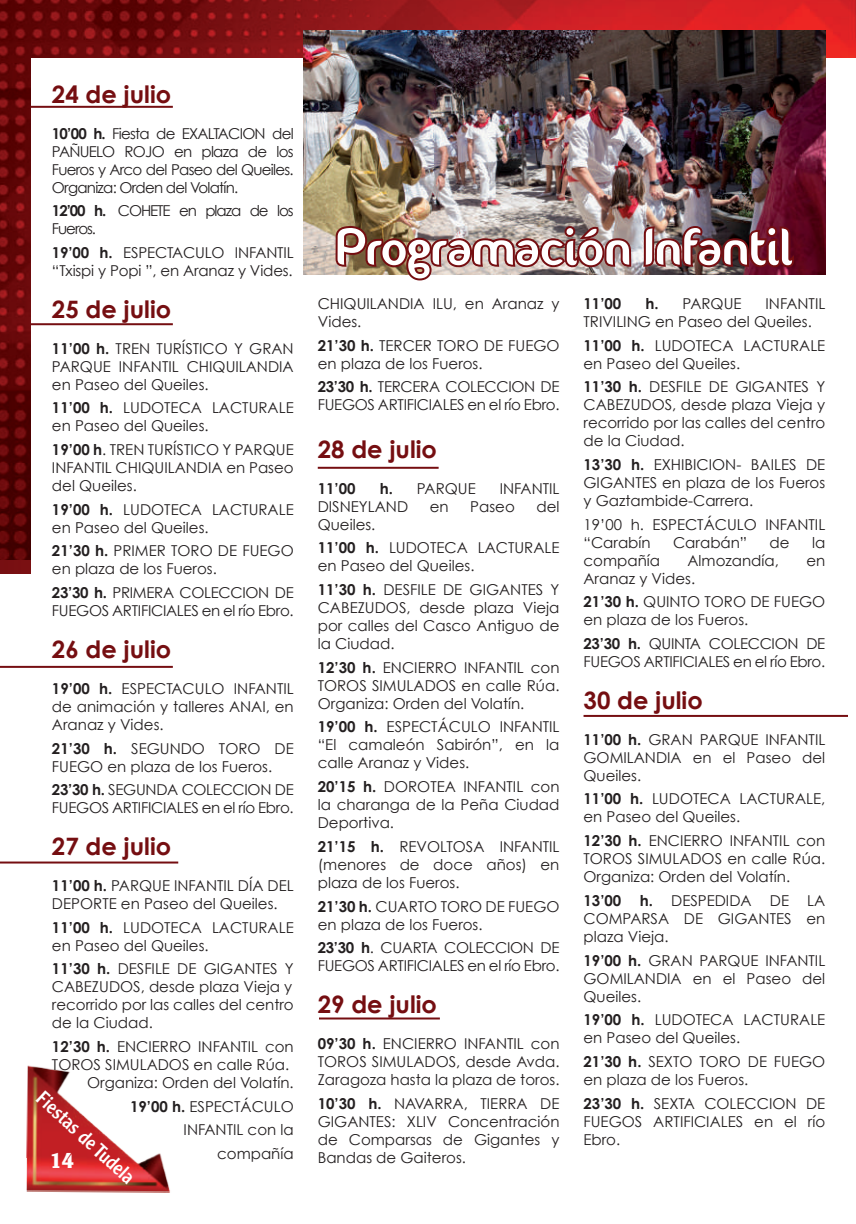
<style>
.page{position:relative;width:856px;height:1224px;background:#fff}
.page>*{position:absolute;margin:0;border:0;box-sizing:border-box;transform-origin:0 0}
.t1{font:52px "Fontastique Fontastique";color:#fff}
.t2{font:700 24px "Century Gothic";color:#750e11}
.t3{font:700 22px "Clearface Gothic LH";color:#fff}
.t4{font:20px "Clearface Gothic LH";color:#fff}
.t5{font:15px/18px "Century Gothic";color:#231f20;text-align:justify}
.t6{font:15px/18px "Century Gothic";letter-spacing:-.02em;color:#231f20}
.t7{font:15px/18px "Century Gothic";letter-spacing:-.07em;color:#231f20}
.t8{font:700 15px "Century Gothic";color:#231f20}
.s1{font-weight:700}
.s2{color:#fff}
.s3{font-family:"Avenir";font-weight:800;font-size:18px;color:#fff}
</style>
<div class="page">
<img style="left:0;top:0;width:855px;height:561px">
<div style="left:0;top:561px;width:854px;height:12px;background:#790f12"></div>
<img style="left:26px;top:1065px;width:144px;height:128px">
<div style="left:31px;top:58px;width:822px;height:541px;background:#fff"></div>
<img style="left:303px;top:31px;width:521px;height:243px">
<img style="left:332px;top:35px;width:301px;height:246px">
<img style="left:640px;top:223px;width:156px;height:47px">
<hr style="left:31px;top:106px;width:142px;height:2px;background:#750e11">
<hr style="left:31px;top:323px;width:142px;height:2px;background:#750e11">
<hr style="left:0;top:666px;width:173px;height:2px;background:#750e11">
<hr style="left:0;top:861px;width:178px;height:2px;background:#750e11">
<hr style="left:583px;top:715px;width:264px;height:2px;background:#750e11">
<hr style="left:317px;top:467px;width:121px;height:2px;background:#750e11">
<hr style="left:319px;top:1017px;width:120px;height:2px;background:#750e11">
<hr style="left:853px;top:58px;width:2px;height:541px;background:#fff">
<svg style="left:0;top:0;width:4px;height:4px"></svg>
<svg style="left:851px;top:0;width:5px;height:4px"></svg>
<h2 class="t2" style="left:52px;top:79px;width:121px">24 de julio</h2>
<p class="t5" style="left:52px;top:124px;width:243px"><span class="s1">10’00 h.</span> Fiesta de EXALTACION del PAÑUELO ROJO en plaza de los Fueros y Arco del Paseo del Queiles.<br>Organiza: Orden del Volatín.</p>
<p class="t7" style="left:52px;top:202px;width:243px"><span class="s1">12’00 h.</span><span class="s2">.</span> COHETE en plaza de los<br>Fueros.</p>
<p class="t5" style="left:52px;top:243px;width:243px"><span class="s1">19’00 h.</span> ESPECTACULO INFANTIL “Txispi y Popi ”, en Aranaz y Vides.</p>
<h2 class="t2" style="left:52px;top:294px;width:121px">25 de julio</h2>
<p class="t5" style="left:52px;top:339px;width:243px"><span class="s1">11’00 h.</span> TREN TURÍSTICO Y GRAN PARQUE INFANTIL CHIQUILANDIA en Paseo del Queiles.</p>
<p class="t5" style="left:52px;top:399px;width:243px"><span class="s1">11’00 h.</span> LUDOTECA LACTURALE en Paseo del Queiles.</p>
<p class="t5" style="left:52px;top:440px;width:243px"><span class="s1">19’00 h</span>. TREN TURÍSTICO Y PARQUE INFANTIL CHIQUILANDIA en Paseo del Queiles.</p>
<p class="t5" style="left:52px;top:500px;width:243px"><span class="s1">19’00 h.</span> LUDOTECA LACTURALE en Paseo del Queiles.</p>
<p class="t5" style="left:52px;top:542px;width:243px"><span class="s1">21’30 h.</span> PRIMER TORO DE FUEGO en plaza de los Fueros.</p>
<p class="t6" style="left:52px;top:583px;width:243px"><span class="s1">23’30 h.</span> PRIMERA COLECCION DE<br>FUEGOS ARTIFICIALES en el río Ebro.</p>
<h2 class="t2" style="left:52px;top:634px;width:200px">26 de julio <span class="s3">6 martes</span></h2>
<p class="t5" style="left:52px;top:679px;width:243px"><span class="s1">19’00 h.</span> ESPECTACULO INFANTIL de animación y talleres ANAI, en Aranaz y Vides.</p>
<p class="t5" style="left:52px;top:739px;width:243px"><span class="s1">21’30 h.</span> SEGUNDO TORO DE<br>FUEGO en plaza de los Fueros.</p>
<p class="t6" style="left:52px;top:780px;width:243px"><span class="s1">23’30 h.</span> SEGUNDA COLECCION DE<br>FUEGOS ARTIFICIALES en el río Ebro.</p>
<h2 class="t2" style="left:52px;top:831px;width:121px">27 de julio</h2>
<p class="t5" style="left:52px;top:876px;width:243px"><span class="s1">11’00 h.</span> PARQUE INFANTIL DÍA DEL<br>DEPORTE en Paseo del Queiles.</p>
<p class="t5" style="left:52px;top:918px;width:243px"><span class="s1">11’00 h.</span> LUDOTECA LACTURALE en Paseo del Queiles.</p>
<p class="t5" style="left:52px;top:959px;width:243px"><span class="s1">11’30 h.</span> DESFILE DE GIGANTES Y CABEZUDOS, desde plaza Vieja y recorrido por las calles del centro de la Ciudad.</p>
<p class="t5" style="left:52px;top:1037px;width:243px;text-align:right"><span class="s1">12’30 h.</span> ENCIERRO INFANTIL con<br>TOROS SIMULADOS en calle Rúa.<br>Organiza: Orden del Volatín.</p>
<p class="t5" style="left:130px;top:1094px;width:165px;line-height:23.6px;text-align:right"><span class="s1">19’00 h.</span> ESPECTÁCULO<br>INFANTIL con la compañía</p>
<h3 class="t4" style="left:48px;top:1086px;width:127px;rotate:42deg">Fiestas de Tudela</h3>
<h3 class="t3" style="left:50px;top:1147px;width:26px">14</h3>
<h1 class="t1" style="left:335px;top:216px;width:459px">Programación Infantil</h1>
<p class="t5" style="left:317px;top:294px;width:243px">CHIQUILANDIA ILU, en Aranaz y<br>Vides.</p>
<p class="t5" style="left:317px;top:336px;width:243px"><span class="s1">21’30 h.</span> TERCER TORO DE FUEGO en plaza de los Fueros.</p>
<p class="t6" style="left:317px;top:378px;width:243px"><span class="s1">23’30 h.</span> TERCERA COLECCION DE<br>FUEGOS ARTIFICIALES en el río Ebro.</p>
<h2 class="t2" style="left:317px;top:434px;width:121px">28 de julio</h2>
<p class="t8" style="left:317px;top:479px;width:39px">11’00</p>
<p class="t5" style="left:379px;top:479px;width:97px"><span class="s1">h.</span> PARQUE</p>
<p class="t5" style="left:499px;top:479px;width:61px">INFANTIL</p>
<p class="t5" style="left:317px;top:497px;width:92px">DISNEYLAND</p>
<p class="t5" style="left:429px;top:497px;width:20px">en</p>
<p class="t5" style="left:470px;top:497px;width:46px">Paseo</p>
<p class="t5" style="left:536px;top:497px;width:25px">del</p>
<p class="t5" style="left:317px;top:512px;width:243px;line-height:23.6px">Queiles.<br><span class="s1">11’00 h.</span> LUDOTECA LACTURALE</p>
<p class="t5" style="left:317px;top:554px;width:243px;line-height:23.6px">en Paseo del Queiles.<br><span class="s1">11’30 h.</span> DESFILE DE GIGANTES Y</p>
<p class="t5" style="left:317px;top:598px;width:243px">CABEZUDOS, desde plaza Vieja por calles del Casco Antiguo de la Ciudad.</p>
<p class="t5" style="left:317px;top:658px;width:243px"><span class="s1">12’30 h.</span> ENCIERRO INFANTIL con TOROS SIMULADOS en calle Rúa.<br>Organiza: Orden del Volatín.</p>
<p class="t5" style="left:317px;top:718px;width:243px"><span class="s1">19’00 h.</span> ESPECTÁCULO INFANTIL “El camaleón Sabirón”, en la calle Aranaz y Vides.</p>
<p class="t5" style="left:317px;top:777px;width:243px"><span class="s1">20’15 h.</span> DOROTEA INFANTIL con la charanga de la Peña Ciudad Deportiva.</p>
<p class="t5" style="left:317px;top:837px;width:243px"><span class="s1">21’15 h.</span> REVOLTOSA INFANTIL (menores de doce años) en plaza de los Fueros.</p>
<p class="t5" style="left:317px;top:897px;width:243px"><span class="s1">21’30 h.</span> CUARTO TORO DE FUEGO en plaza de los Fueros.</p>
<p class="t6" style="left:317px;top:938px;width:243px"><span class="s1">23’30 h</span>. CUARTA COLECCION DE<br>FUEGOS ARTIFICIALES en el río Ebro.</p>
<h2 class="t2" style="left:317px;top:989px;width:121px">29 de julio</h2>
<p class="t5" style="left:317px;top:1034px;width:243px"><span class="s1">09’30 h.</span> ENCIERRO INFANTIL con TOROS SIMULADOS, desde Avda.<br>Zaragoza hasta la plaza de toros.</p>
<p class="t5" style="left:317px;top:1094px;width:243px"><span class="s1">10’30 h.</span> NAVARRA, TIERRA DE GIGANTES: XLIV Concentración de Comparsas de Gigantes y Bandas de Gaiteros.</p>
<p class="t8" style="left:583px;top:294px;width:39px">11’00</p>
<p class="t5" style="left:645px;top:294px;width:97px"><span class="s1">h.</span> PARQUE</p>
<p class="t5" style="left:583px;top:294px;width:243px;text-indent:182px">INFANTIL<br>TRIVILING en Paseo del Queiles.</p>
<p class="t5" style="left:583px;top:336px;width:243px"><span class="s1">11’00 h.</span> LUDOTECA LACTURALE en Paseo del Queiles.</p>
<p class="t5" style="left:583px;top:378px;width:243px"><span class="s1">11’30 h.</span> DESFILE DE GIGANTES Y CABEZUDOS, desde plaza Vieja y recorrido por las calles del centro de la Ciudad.</p>
<p class="t5" style="left:583px;top:455px;width:243px"><span class="s1">13’30 h.</span> EXHIBICION- BAILES DE GIGANTES en plaza de los Fueros y Gaztambide-Carrera.</p>
<p class="t5" style="left:583px;top:515px;width:243px">19’00 h. ESPECTÁCULO INFANTIL “Carabín</p>
<p class="t5" style="left:672px;top:533px;width:76px">Carabán”</p>
<p class="t5" style="left:769px;top:533px;width:22px">de</p>
<p class="t5" style="left:811px;top:533px;width:15px">la</p>
<p class="t5" style="left:583px;top:551px;width:78px">compañía</p>
<p class="t5" style="left:687px;top:551px;width:93px">Almozandía,</p>
<p class="t5" style="left:805px;top:551px;width:20px">en</p>
<p class="t5" style="left:583px;top:566px;width:243px;line-height:23.6px">Aranaz y Vides.<br><span class="s1">21’30 h.</span> QUINTO TORO DE FUEGO</p>
<p class="t6" style="left:583px;top:608px;width:243px;line-height:23.6px">en plaza de los Fueros.<br><span class="s1">23’30 h.</span> QUINTA COLECCION DE</p>
<p class="t6" style="left:583px;top:652px;width:243px">FUEGOS ARTIFICIALES en el río Ebro.</p>
<h2 class="t2" style="left:583px;top:685px;width:121px">30 de julio</h2>
<p class="t5" style="left:583px;top:730px;width:243px"><span class="s1">11’00 h.</span> GRAN PARQUE INFANTIL GOMILANDIA en el Paseo del Queiles.</p>
<p class="t5" style="left:583px;top:790px;width:243px"><span class="s1">11’00 h.</span> LUDOTECA LACTURALE, en Paseo del Queiles.</p>
<p class="t5" style="left:583px;top:831px;width:243px"><span class="s1">12’30 h.</span> ENCIERRO INFANTIL con TOROS SIMULADOS en calle Rúa.<br>Organiza: Orden del Volatín.</p>
<p class="t5" style="left:583px;top:891px;width:243px"><span class="s1">13’00 h.</span> DESPEDIDA DE LA COMPARSA DE GIGANTES en plaza Vieja.</p>
<p class="t5" style="left:583px;top:951px;width:243px"><span class="s1">19’00 h.</span> GRAN PARQUE INFANTIL GOMILANDIA en el Paseo del Queiles.</p>
<p class="t5" style="left:583px;top:1010px;width:243px"><span class="s1">19’00 h.</span> LUDOTECA LACTURALE en Paseo del Queiles.</p>
<p class="t5" style="left:583px;top:1052px;width:243px"><span class="s1">21’30 h.</span> SEXTO TORO DE FUEGO en plaza de los Fueros.</p>
<p class="t5" style="left:583px;top:1094px;width:243px"><span class="s1">23’30 h.</span> SEXTA COLECCION DE FUEGOS ARTIFICIALES en el río Ebro.</p>
</div>
